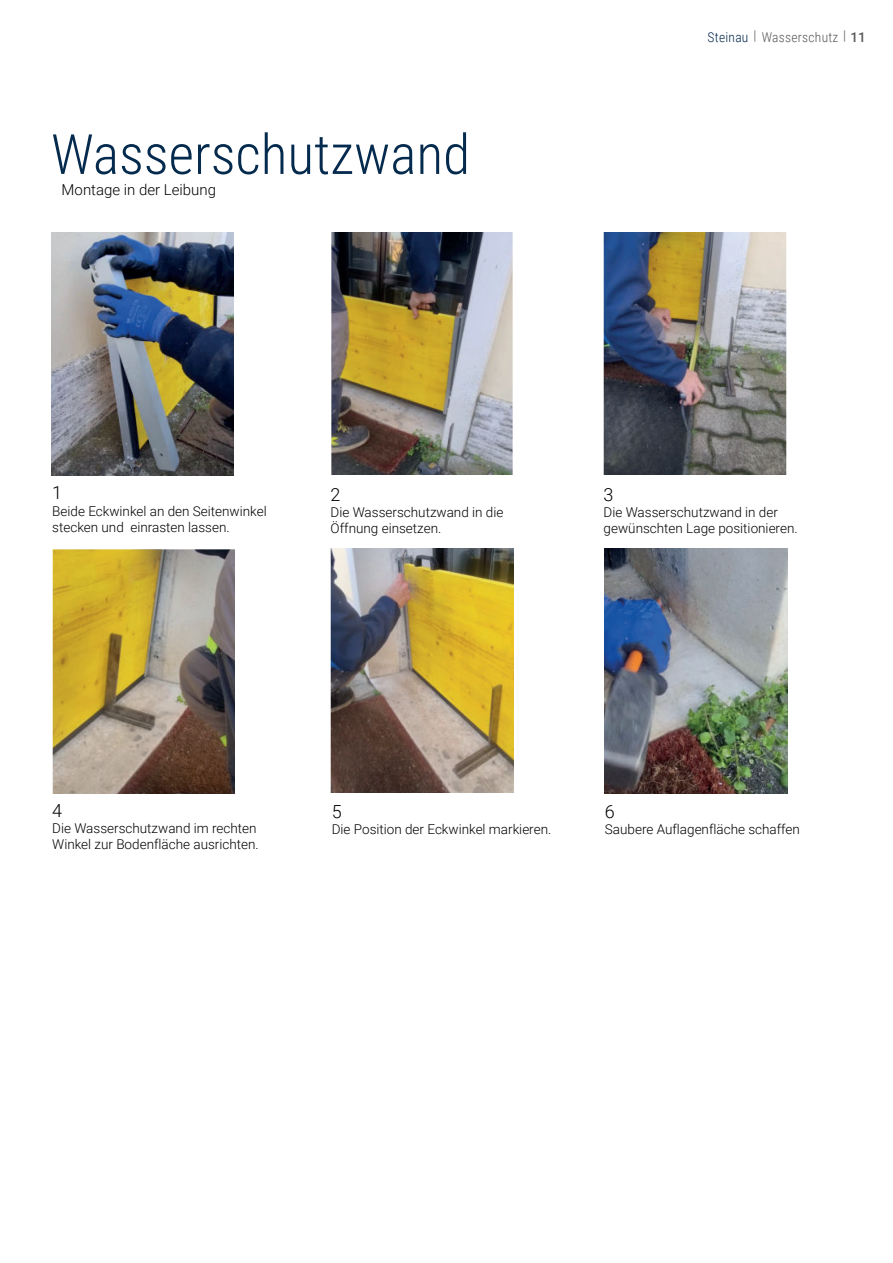
<style>
.page{position:relative;width:893px;height:1263px;background:#fff}
.page>*{position:absolute;margin:0;border:0;box-sizing:border-box;transform-origin:0 0}
.t1{font:300 55.5px "Roboto Condensed";color:#042a4d}
.t2{font:300 18px "Roboto";color:#000}
.t3{font:300 15px "Roboto";color:#000}
.t4{font:300 13.5px/16.2px "Roboto";color:#000}
.t5{font:300 13.5px "Roboto Condensed";letter-spacing:.02em;color:#57585a}
.s1{color:#042a4d}
.s2{font-family:"Roboto";font-weight:500}
</style>
<div class="page">
<img style="left:604px;top:232px;width:182px;height:243px">
<img style="left:51px;top:232px;width:182px;height:243px">
<img style="left:52px;top:549px;width:183px;height:244px">
<img style="left:331px;top:549px;width:182px;height:243px">
<img style="left:605px;top:549px;width:183px;height:244px">
<img style="left:331px;top:232px;width:181px;height:243px">
<h1 class="t1" style="left:51px;top:115px;width:421px">Wasserschutzwand</h1>
<p class="t3" style="left:62px;top:179px;width:156px">Montage in der Leibung</p>
<p class="t5" style="left:708px;top:27px;width:160px"><span class="s1">Steinau</span> | Wasserschutz | <span class="s2">11</span></p>
<h2 class="t2" style="left:52px;top:480px;width:11px">1</h2>
<p class="t4" style="left:52px;top:502px;width:216px">Beide Eckwinkel an den Seitenwinkel stecken und einrasten lassen.</p>
<h2 class="t2" style="left:331px;top:482px;width:11px">2</h2>
<p class="t4" style="left:331px;top:504px;width:174px">Die Wasserschutzwand in die<br>Öffnung einsetzen.</p>
<h2 class="t2" style="left:604px;top:482px;width:11px">3</h2>
<p class="t4" style="left:604px;top:504px;width:196px">Die Wasserschutzwand in der gewünschten Lage positionieren.</p>
<h2 class="t2" style="left:52px;top:798px;width:11px">4</h2>
<p class="t4" style="left:52px;top:820px;width:208px">Die Wasserschutzwand im rechten<br>Winkel zur Bodenfläche ausrichten.</p>
<h2 class="t2" style="left:332px;top:799px;width:11px">5</h2>
<p class="t4" style="left:332px;top:820px;width:221px">Die Position der Eckwinkel markieren.</p>
<h2 class="t2" style="left:605px;top:799px;width:11px">6</h2>
<p class="t4" style="left:605px;top:820px;width:197px">Saubere Auflagenfläche schaffen</p>
</div>
